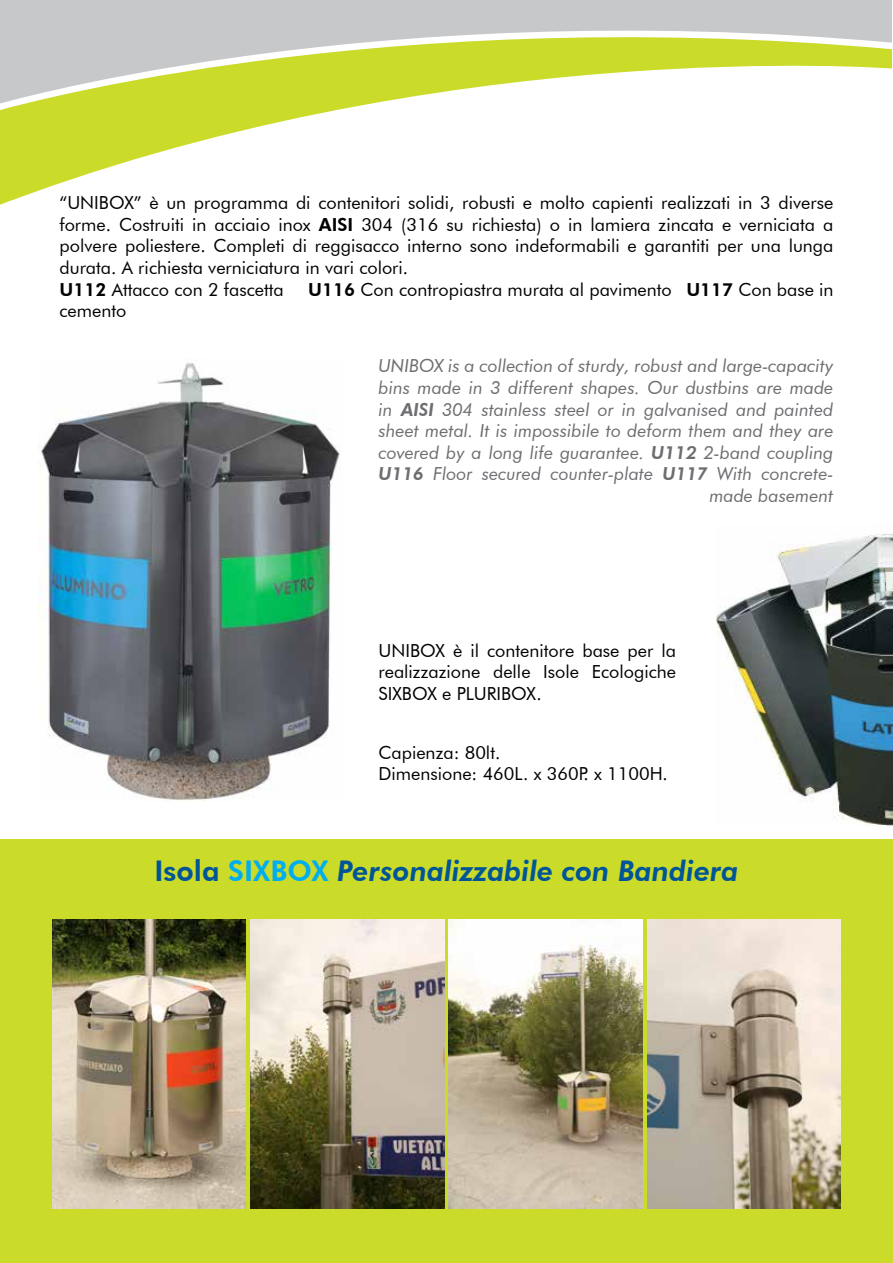
<style>
.page{position:relative;width:893px;height:1263px;background:#fff}
.page>*{position:absolute;margin:0;border:0;box-sizing:border-box;transform-origin:0 0}
.t1{font:italic 800 28.5px "Futura BT";color:#005596}
.t2{font:18px/21.6px "Futura BT";color:#000}
.t3{font:italic 18px/21.6px "Futura BT";color:#6d6e71;text-align:right}
.s1{font-weight:800}
.s2{font-style:normal}
.s3{font-style:normal;color:#00aeef}
</style>
<div class="page">
<svg style="left:0;top:1px;width:892px;height:204px"></svg>
<div style="left:0;top:840px;width:893px;height:423px;background:#cbdb2a"></div>
<img style="left:449px;top:919px;width:193px;height:290px">
<img style="left:53px;top:919px;width:193px;height:290px">
<img style="left:251px;top:919px;width:193px;height:290px">
<img style="left:647px;top:919px;width:193px;height:290px">
<img style="left:716px;top:534px;width:177px;height:291px">
<img style="left:38px;top:362px;width:302px;height:439px">
<p class="t2" style="left:60px;top:192px;width:775px">“UNIBOX” è un programma di contenitori solidi, robusti e molto capienti realizzati in 3 diverse forme. Costruiti in acciaio inox <span class="s1">AISI</span> 304 (316 su richiesta) o in lamiera zincata e verniciata a polvere poliestere. Completi di reggisacco interno sono indeformabili e garantiti per una lunga durata. A richiesta verniciatura in vari colori.<br><span class="s1">U112</span> Attacco con 2 fascetta</p>
<p class="t2" style="left:308px;top:278px;width:527px"><span class="s1">U116</span> Con contropiastra murata al pavimento <span class="s1">U117</span> Con base in</p>
<p class="t2" style="left:60px;top:300px;width:68px">cemento</p>
<p class="t3" style="left:378px;top:355px;width:456px">UNIBOX is a collection of sturdy, robust and large-capacity bins made in 3 different shapes. Our dustbins are made in <span class="s1">AISI</span> 304 stainless steel or in galvanised and painted sheet metal. It is impossibile to deform them and they are covered by a long life guarantee. <span class="s1">U112</span> 2-band coupling <span class="s1">U116</span> Floor secured counter-plate <span class="s1">U117</span> With concrete&shy;made basement</p>
<p class="t2" style="left:378px;top:639px;width:299px;text-align:justify">UNIBOX è il contenitore base per la realizzazione delle Isole Ecologiche SIXBOX e PLURIBOX.</p>
<p class="t2" style="left:378px;top:741px;width:291px">Capienza: 80lt.<br>Dimensione: 460L. x 360P. x 1100H.</p>
<h1 class="t1" style="left:154px;top:853px;width:585px"><span class="s2">Isola</span> <span class="s3">SIXBOX</span> Personalizzabile con Bandiera</h1>
</div>
